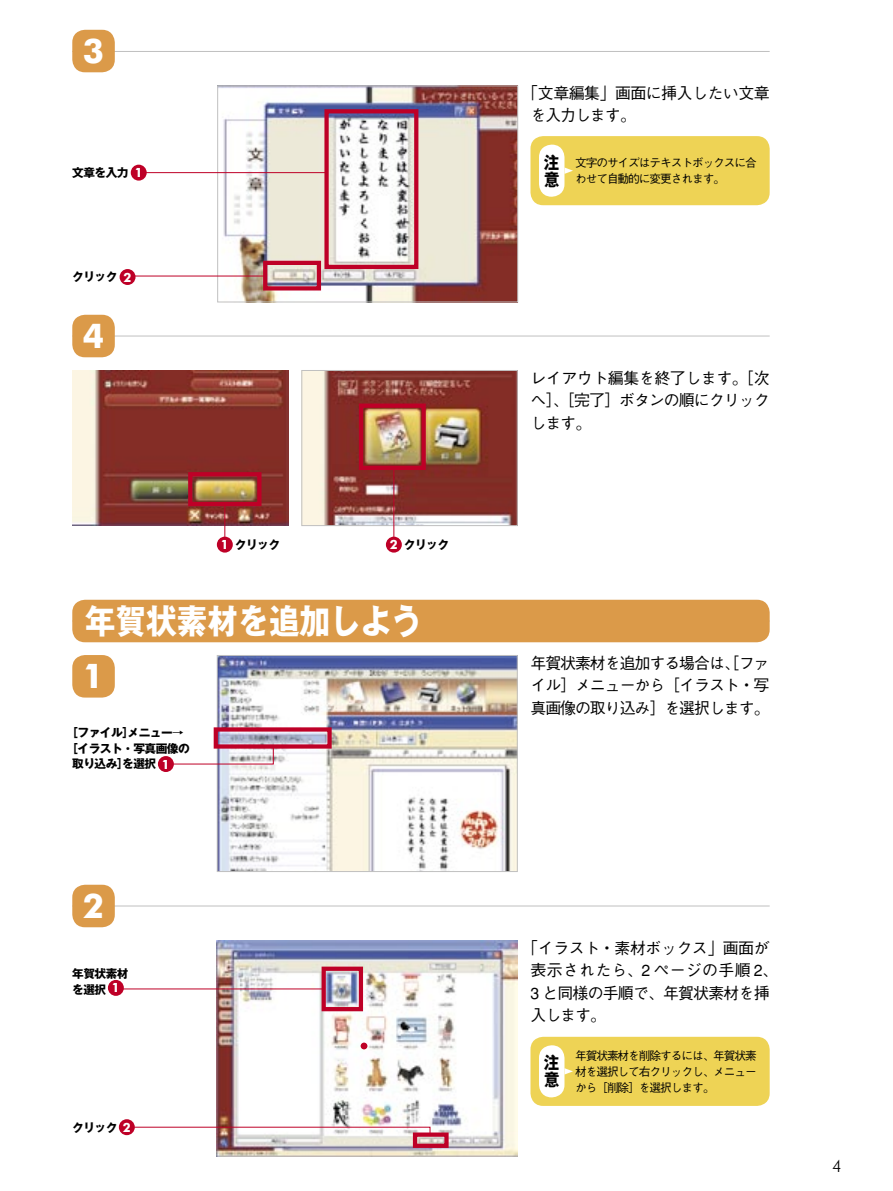
<style>
.page{position:relative;width:893px;height:1191px;background:#fff}
.page>*{position:absolute;margin:0;border:0;box-sizing:border-box;transform-origin:0 0}
.t1{font:700 34.05px "Gothic MB101";color:#fff;scale:.9 1}
.t2{font:700 34.05px "Futura BT";color:#fff}
.t3{font:700 16.95px/17px "Gothic MB101";color:#000;scale:.9 1}
.t4{font:300 16.95px "Futura BT";color:#000}
.t5{font:500 15.9px/22.4px "Gothic BBB";letter-spacing:-.05em;color:#000;text-align:justify}
.t6{font:500 15.9px/22.4px "Gothic BBB";letter-spacing:-.03em;color:#000}
.t7{font:700 12.75px "Futura BT";color:#fff}
.t8{font:500 11.7px/15.9px "Gothic BBB";letter-spacing:-.09em;color:#000}
.t9{font:700 11.7px "Gothic MB101";letter-spacing:-.045em;color:#000}
.s1{font-family:"Futura BT";font-size:12.75px;color:#fff}
</style>
<div class="page">
<hr style="left:72px;top:905px;width:698px;height:1px;background:#c0c0c0">
<hr style="left:72px;top:335px;width:698px;height:1px;background:#c0c0c0">
<img style="left:219px;top:657px;width:297px;height:213px">
<div style="left:217px;top:655px;width:301px;height:217px;border:1px solid #c0c0c0"></div>
<img style="left:219px;top:87px;width:297px;height:213px">
<div style="left:217px;top:85px;width:301px;height:217px;border:1px solid #c0c0c0"></div>
<img style="left:217px;top:940px;width:301px;height:217px">
<hr style="left:72px;top:51px;width:698px;height:1px;background:#c0c0c0">
<svg style="left:72px;top:315px;width:43px;height:42px;background:#dda157"></svg>
<svg style="left:72px;top:655px;width:43px;height:42px;background:#dda157"></svg>
<svg style="left:72px;top:884px;width:43px;height:43px;background:#dea35a"></svg>
<svg style="left:72px;top:30px;width:43px;height:42px;background:#dda157"></svg>
<div style="left:72px;top:600px;width:698px;height:42px;background:#db9a49"></div>
<img style="left:72px;top:370px;width:217px;height:156px">
<img style="left:303px;top:372px;width:213px;height:152px">
<div style="left:301px;top:370px;width:217px;height:156px;border:1px solid #c0c0c0"></div>
<div style="left:324px;top:109px;width:94px;height:160px;border:4px solid #be0027"></div>
<div style="left:263px;top:261px;width:58px;height:29px;border:4px solid #be0027"></div>
<div style="left:214px;top:727px;width:118px;height:21px;border:4px solid #be0027"></div>
<hr style="left:133px;top:276px;width:131px;height:1px;background:#be0027">
<hr style="left:145px;top:172px;width:182px;height:1px;background:#be0027">
<div style="left:131px;top:165px;width:16px;height:16px;background:#be0027;border-radius:50%"></div>
<div style="left:120px;top:269px;width:16px;height:16px;background:#be0027;border-radius:50%"></div>
<svg style="left:169px;top:746px;width:105px;height:19px"></svg>
<div style="left:158px;top:756px;width:16px;height:16px;background:#be0027;border-radius:50%"></div>
<hr style="left:117px;top:988px;width:207px;height:1px;background:#be0027">
<div style="left:108px;top:980px;width:16px;height:15px;background:#be0027;border-radius:50%"></div>
<svg style="left:530px;top:136px;width:240px;height:69px;background:#efd663"></svg>
<div style="left:188px;top:472px;width:73px;height:34px;border:4px solid #be0027"></div>
<div style="left:359px;top:403px;width:67px;height:67px;border:4px solid #be0027"></div>
<hr style="left:393px;top:469px;width:1px;height:68px;background:#be0027">
<hr style="left:224px;top:505px;width:1px;height:33px;background:#be0027">
<div style="left:217px;top:536px;width:16px;height:16px;background:#be0027;border-radius:50%"></div>
<div style="left:386px;top:536px;width:16px;height:16px;background:#be0027;border-radius:50%"></div>
<svg style="left:530px;top:1036px;width:240px;height:70px;background:#efd765"></svg>
<div style="left:361px;top:1042px;width:6px;height:7px;background:#be0027;border-radius:50%"></div>
<div style="left:119px;top:1119px;width:16px;height:16px;background:#be0027;border-radius:50%"></div>
<div style="left:322px;top:966px;width:41px;height:45px;border:4px solid #be0027"></div>
<svg style="left:133px;top:1126px;width:298px;height:9px"></svg>
<div style="left:413px;top:1132px;width:36px;height:16px;border:4px solid #be0027"></div>
<p class="t2" style="left:83px;top:30px;width:23px">3</p>
<p class="t9" style="left:72px;top:164px;width:58px">文章を入力</p>
<p class="t7" style="left:135px;top:165px;width:9px">1</p>
<p class="t9" style="left:72px;top:269px;width:47px">クリック</p>
<p class="t7" style="left:124px;top:269px;width:9px">2</p>
<p class="t2" style="left:83px;top:315px;width:23px">4</p>
<p class="t9" style="left:235px;top:536px;width:47px">クリック</p>
<p class="t9" style="left:404px;top:536px;width:47px">クリック</p>
<p class="t7" style="left:221px;top:537px;width:9px">1</p>
<p class="t7" style="left:390px;top:537px;width:9px">2</p>
<p class="t1" style="left:85px;top:597px;width:376px">年賀状素材を追加しよう</p>
<p class="t2" style="left:83px;top:655px;width:23px">1</p>
<p class="t9" style="left:66px;top:724px;width:119px">［ファイル］メニュー→</p>
<p class="t9" style="left:66px;top:739px;width:125px">［イラスト・写真画像の</p>
<p class="t9" style="left:72px;top:755px;width:99px">取り込み］を選択 <span class="s1">1</span></p>
<p class="t2" style="left:83px;top:885px;width:23px">2</p>
<p class="t9" style="left:72px;top:965px;width:58px">年賀状素材</p>
<p class="t9" style="left:72px;top:981px;width:36px">を選択</p>
<p class="t7" style="left:112px;top:980px;width:9px">1</p>
<p class="t9" style="left:72px;top:1118px;width:60px">クリック <span class="s1">2</span></p>
<p class="t5" style="left:530px;top:83px;width:241px;text-indent:-8px">「文章編集」画面に挿入したい文章を入力します。</p>
<p class="t3" style="left:544px;top:152px;width:18px">注意</p>
<p class="t8" style="left:575px;top:155px;width:183px">文字のサイズはテキストボックスに合わせて自動的に変更されます。</p>
<p class="t5" style="left:530px;top:367px;width:241px">レイアウト編集を終了します。［次へ］、［完了］ボタンの順にクリックします。</p>
<p class="t5" style="left:530px;top:652px;width:241px">年賀状素材を追加する場合は、［ファイル］メニューから［イラスト・写真画像の取り込み］を選択します。</p>
<p class="t6" style="left:530px;top:937px;width:249px;text-indent:-8px">「イラスト・素材ボックス」画面が表示されたら、2 ページの手順 2、<br>3 と同様の手順で、年賀状素材を挿入します。</p>
<p class="t3" style="left:544px;top:1052px;width:18px">注意</p>
<p class="t8" style="left:575px;top:1048px;width:183px;text-align:justify">年賀状素材を削除するには、年賀状素材を選択して右クリックし、メニューから［削除］を選択します。</p>
<p class="t4" style="left:832px;top:1155px;width:11px">4</p>
</div>
